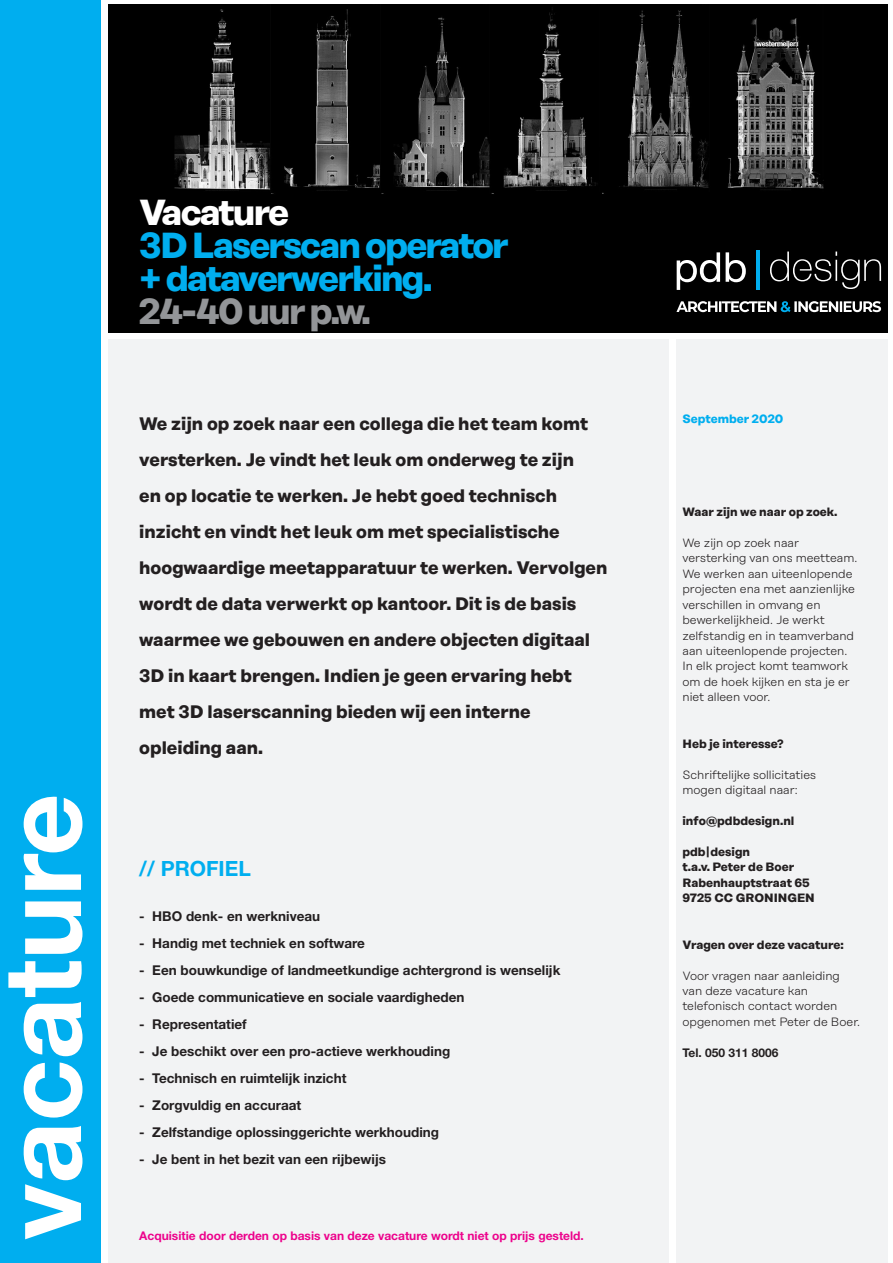
<style>
.page{position:relative;width:893px;height:1263px;background:#fff}
.page>*{position:absolute;margin:0;border:0;box-sizing:border-box;transform-origin:0 0}
.t1{font:700 108px "Helvetica Neue LT";color:#fff}
.t2{font:700 36px "Rational Display";letter-spacing:-.05em;color:#00aeef}
.t3{font:700 36px "Rational Display";letter-spacing:-.05em;color:#939598}
.t4{font:700 36px "Rational Display";letter-spacing:-.05em;color:#fff}
.t5{font:700 21px "Helvetica Neue LT";color:#00aeef}
.t6{font:700 18px/36px "Rational Display";color:#231f20}
.t7{font:700 13.5px "Helvetica Neue LT";color:#231f20}
.t8{font:300 12px/15.5px "Rational Display";color:#231f20}
.t9{font:700 12px "Rational Display";color:#231f20}
.t10{font:700 12px "Helvetica Neue LT";color:#ed028c}
.t11{font:700 12px "Helvetica Neue LT";color:#231f20}
.t12{font:700 12px "Rational Display";color:#00aeef}
</style>
<div class="page">
<div style="left:108px;top:339px;width:561px;height:924px;background:#f2f3f4"></div>
<div style="left:676px;top:339px;width:212px;height:924px;background:#f2f3f4"></div>
<div style="left:0;top:0;width:88px;height:1263px;background:#00aeef"></div>
<div style="left:88px;top:0;width:13px;height:1263px;background:#00aeef"></div>
<img style="left:108px;top:5px;width:780px;height:328px">
<svg style="left:676px;top:301px;width:205px;height:11px"></svg>
<svg style="left:770px;top:252px;width:111px;height:37px;background:#242424"></svg>
<svg style="left:677px;top:252px;width:43px;height:38px"></svg>
<svg style="left:726px;top:252px;width:20px;height:30px"></svg>
<hr style="left:756px;top:251px;width:3px;height:39px;background:#00aeef">
<p class="t1" style="left:-24px;top:1240px;width:448px;rotate:-90deg">vacature</p>
<p class="t4" style="left:139px;top:191px;width:152px">Vacature</p>
<p class="t2" style="left:139px;top:224px;width:371px">3D Laserscan operator</p>
<p class="t2" style="left:139px;top:257px;width:295px">+ dataverwerking.</p>
<p class="t3" style="left:139px;top:290px;width:233px">24-40 uur p.w.</p>
<p class="t6" style="left:139px;top:405px;width:470px">We zijn op zoek naar een collega die het team komt versterken. Je vindt het leuk om onderweg te zijn<br>en op locatie te werken. Je hebt goed technisch inzicht en vindt het leuk om met specialistische hoogwaardige meetapparatuur te werken. Vervolgen wordt de data verwerkt op kantoor. Dit is de basis waarmee we gebouwen en andere objecten digitaal 3D in kaart brengen. Indien je geen ervaring hebt met 3D laserscanning bieden wij een interne opleiding aan.</p>
<p class="t5" style="left:139px;top:856px;width:113px">// PROFIEL</p>
<p class="t7" style="left:139px;top:908px;width:183px">- HBO denk- en werkniveau</p>
<p class="t7" style="left:139px;top:935px;width:227px">- Handig met techniek en software</p>
<p class="t7" style="left:139px;top:962px;width:423px">- Een bouwkundige of landmeetkundige achtergrond is wenselijk</p>
<p class="t7" style="left:139px;top:989px;width:327px">- Goede communicatieve en sociale vaardigheden</p>
<p class="t7" style="left:139px;top:1016px;width:109px">- Representatief</p>
<p class="t7" style="left:139px;top:1043px;width:313px">- Je beschikt over een pro-actieve werkhouding</p>
<p class="t7" style="left:139px;top:1070px;width:209px">- Technisch en ruimtelijk inzicht</p>
<p class="t7" style="left:139px;top:1097px;width:164px">- Zorgvuldig en accuraat</p>
<p class="t7" style="left:139px;top:1124px;width:301px">- Zelfstandige oplossinggerichte werkhouding</p>
<p class="t7" style="left:139px;top:1151px;width:248px">- Je bent in het bezit van een rijbewijs</p>
<p class="t10" style="left:139px;top:1228px;width:446px">Acquisitie door derden op basis van deze vacature wordt niet op prijs gesteld.</p>
<p class="t12" style="left:682px;top:412px;width:102px">September 2020</p>
<p class="t9" style="left:682px;top:504px;width:157px">Waar zijn we naar op zoek.</p>
<p class="t8" style="left:682px;top:535px;width:176px">We zijn op zoek naar versterking van ons meetteam.<br>We werken aan uiteenlopende projecten ena met aanzienlijke verschillen in omvang en bewerkelijkheid. Je werkt zelfstandig en in teamverband aan uiteenlopende projecten.</p>
<p class="t8" style="left:682px;top:659px;width:169px">In elk project komt teamwork om de hoek kijken en sta je er niet alleen voor.</p>
<p class="t9" style="left:682px;top:736px;width:103px">Heb je interesse?</p>
<p class="t8" style="left:682px;top:767px;width:135px">Schriftelijke sollicitaties</p>
<p class="t8" style="left:682px;top:782px;width:117px">mogen digitaal naar:</p>
<p class="t9" style="left:682px;top:813px;width:113px">info@pdbdesign.nl</p>
<p class="t9" style="left:682px;top:844px;width:69px">pdb|design</p>
<p class="t9" style="left:682px;top:860px;width:113px">t.a.v. Peter de Boer</p>
<p class="t9" style="left:682px;top:875px;width:129px">Rabenhauptstraat 65</p>
<p class="t9" style="left:682px;top:891px;width:134px">9725 CC GRONINGEN</p>
<p class="t9" style="left:682px;top:937px;width:163px">Vragen over deze vacature:</p>
<p class="t8" style="left:682px;top:968px;width:179px">Voor vragen naar aanleiding van deze vacature kan telefonisch contact worden opgenomen met Peter de Boer.</p>
<p class="t11" style="left:682px;top:1045px;width:98px">Tel. 050 311 8006</p>
</div>
